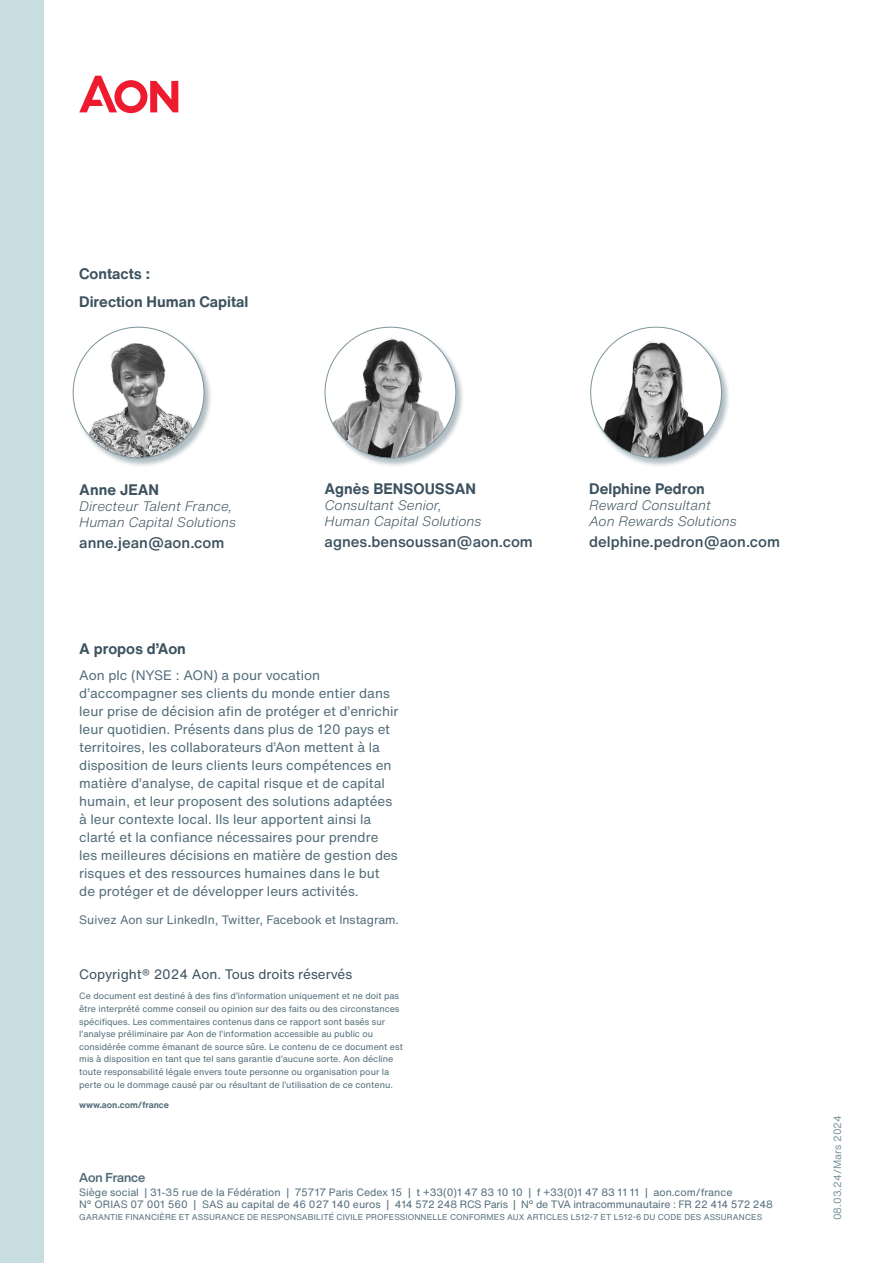
<style>
.page{position:relative;width:893px;height:1263px;background:#fff}
.page>*{position:absolute;margin:0;border:0;box-sizing:border-box;transform-origin:0 0}
.t1{font:700 15px/28.5px "Helvetica Now Text";color:#3c525f}
.t2{font:500 15px "Helvetica Now Text";color:#3c525f}
.t3{font:13.5px/18px "Helvetica Now Text";color:#536e7a}
.t4{font:italic 300 13.5px/15.8px "Helvetica Now Text";color:#3c525f}
.t5{font:13.5px "Helvetica Now Text";color:#3c525f}
.t6{font:700 12.75px "Helvetica Now Display";color:#536e7a}
.t7{font:12px "Helvetica Now Text";color:#536e7a}
.t8{font:10.5px/12px "Helvetica Now Text";color:#536e7a}
.t9{font:10.5px "Helvetica Now Text";color:#7c959c}
.t10{font:9px/12.6px "Helvetica Now Text";color:#536e7a}
.t11{font:700 9px "Helvetica Now Text";color:#536e7a}
.t12{font:8.25px "Helvetica Now Text";letter-spacing:.01em;color:#536e7a}
</style>
<div class="page">
<div style="left:0;top:0;width:44px;height:1263px;background:#c8dde0"></div>
<svg style="left:79px;top:76px;width:99px;height:37px"></svg>
<div style="left:72px;top:327px;width:141px;height:141px;background:#536e7a;opacity:.45"></div>
<div style="left:73px;top:327px;width:131px;height:131px;background:#231f20;opacity:.2"></div>
<img style="left:73px;top:327px;width:131px;height:131px;border-radius:65px">
<div style="left:324px;top:327px;width:141px;height:141px;background:#536e7a;opacity:.45"></div>
<img style="left:325px;top:327px;width:131px;height:131px;border-radius:65px">
<div style="left:590px;top:327px;width:140px;height:141px;background:#536e7a;opacity:.45"></div>
<img style="left:591px;top:327px;width:130px;height:131px;border-radius:65px">
<p class="t1" style="left:79px;top:259px;width:171px">Contacts :<br>Direction Human Capital</p>
<p class="t1" style="left:79px;top:476px;width:81px">Anne JEAN</p>
<p class="t4" style="left:79px;top:498px;width:158px">Directeur Talent France,<br>Human Capital Solutions</p>
<p class="t2" style="left:79px;top:532px;width:147px">anne.jean@aon.com</p>
<p class="t1" style="left:325px;top:475px;width:153px">Agnès BENSOUSSAN</p>
<p class="t4" style="left:325px;top:497px;width:158px">Consultant Senior,<br>Human Capital Solutions</p>
<p class="t2" style="left:325px;top:531px;width:210px">agnes.bensoussan@aon.com</p>
<p class="t1" style="left:79px;top:635px;width:108px">A propos d’Aon</p>
<p class="t3" style="left:79px;top:666px;width:321px">Aon plc (NYSE : AON) a pour vocation d’accompagner ses clients du monde entier dans leur prise de décision afin de protéger et d’enrichir leur quotidien. Présents dans plus de 120 pays et territoires, les collaborateurs d’Aon mettent à la disposition de leurs clients leurs compétences en matière d’analyse, de capital risque et de capital humain, et leur proposent des solutions adaptées à leur contexte local. Ils leur apportent ainsi la clarté et la confiance nécessaires pour prendre les meilleures décisions en matière de gestion des risques et des ressources humaines dans le but de protéger et de développer leurs activités.</p>
<p class="t7" style="left:79px;top:912px;width:321px">Suivez Aon sur LinkedIn, Twitter, Facebook et Instagram.</p>
<p class="t5" style="left:79px;top:965px;width:275px">Copyright® 2024 Aon. Tous droits réservés</p>
<p class="t10" style="left:79px;top:990px;width:325px">Ce document est destiné à des fins d’information uniquement et ne doit pas être interprété comme conseil ou opinion sur des faits ou des circonstances spécifiques. Les commentaires contenus dans ce rapport sont basés sur l’analyse préliminaire par Aon de l’information accessible au public ou considérée comme émanant de source sûre. Le contenu de ce document est mis à disposition en tant que tel sans garantie d’aucune sorte. Aon décline toute responsabilité légale envers toute personne ou organisation pour la perte ou le dommage causé par ou résultant de l’utilisation de ce contenu.</p>
<p class="t11" style="left:79px;top:1098px;width:91px">www.aon.com/france</p>
<p class="t1" style="left:589px;top:475px;width:117px">Delphine Pedron</p>
<p class="t4" style="left:589px;top:497px;width:149px">Reward Consultant<br>Aon Rewards Solutions</p>
<p class="t2" style="left:589px;top:531px;width:192px">delphine.pedron@aon.com</p>
<p class="t6" style="left:79px;top:1169px;width:68px">Aon France</p>
<p class="t8" style="left:79px;top:1186px;width:695px">Siège social | 31-35 rue de la Fédération | 75717 Paris Cedex 15 | t +33(0)1 47 83 10 10 | f +33(0)1 47 83 11 11 | aon.com/france<br>N° ORIAS 07 001 560 | SAS au capital de 46 027 140 euros | 414 572 248 RCS Paris | N° de TVA intracommunautaire : FR 22 414 572 248</p>
<p class="t12" style="left:79px;top:1212px;width:684px">GARANTIE FINANCIÈRE ET ASSURANCE DE RESPONSABILITÉ CIVILE PROFESSIONNELLE CONFORMES AUX ARTICLES L512-7 ET L512-6 DU CODE DES ASSURANCES</p>
<p class="t9" style="left:830px;top:1220px;width:107px;rotate:-90deg">08.03.24/Mars 2024</p>
</div>
